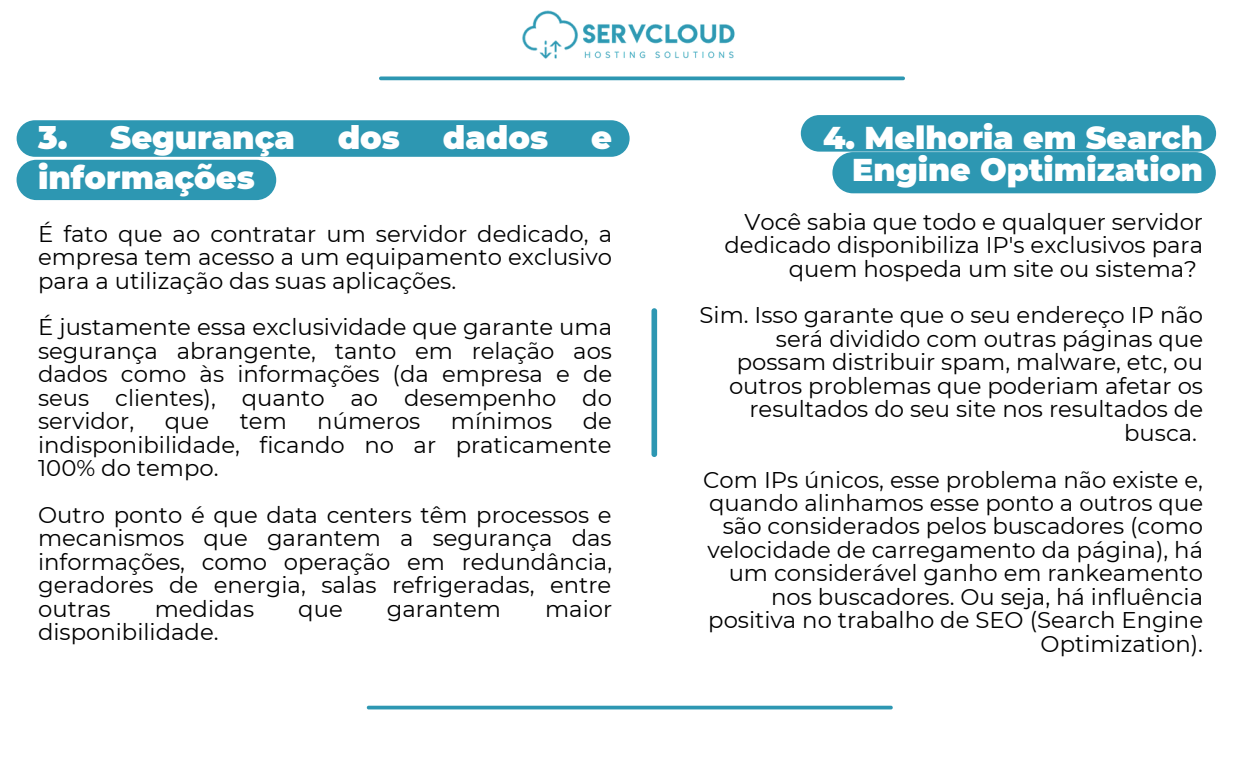
<style>
.page{position:relative;width:1260px;height:765px;background:#fff}
.page>*{position:absolute;margin:0;border:0;box-sizing:border-box;transform-origin:0 0}
.t1{font:900 32px "Montserrat";color:#fff}
.t2{font:900 31.5px/31.9px "Montserrat";color:#fff;text-align:right}
.t3{font:22.75px/23.5px "Montserrat";color:#000;text-align:justify}
</style>
<div class="page">
<svg style="left:379px;top:77px;width:526px;height:3px"></svg>
<hr style="left:367px;top:706px;width:526px;height:3px;background:#2d97b2">
<div style="left:17px;top:160px;width:259px;height:40px;background:#2d97b2;border-radius:20px"></div>
<div style="left:17px;top:120px;width:613px;height:37px;background:#2d97b2;border-radius:18px"></div>
<div style="left:651px;top:308px;width:6px;height:149px;background:#2d97b2;border-radius:3px"></div>
<img style="left:670px;top:24px;width:103px;height:57px">
<img style="left:418px;top:10px;width:252px;height:147px">
<div style="left:832px;top:152px;width:384px;height:41px;background:#2d97b2;border-radius:21px"></div>
<svg style="left:801px;top:115px;width:415px;height:37px;background:#339ab4"></svg>
<h1 class="t1" style="left:38px;top:118px;width:258px">3. Segurança</h1>
<h1 class="t1" style="left:338px;top:118px;width:64px">dos</h1>
<h1 class="t1" style="left:443px;top:118px;width:107px">dados</h1>
<h1 class="t1" style="left:591px;top:118px;width:22px">e</h1>
<h1 class="t1" style="left:38px;top:158px;width:218px">informações</h1>
<p class="t3" style="left:38px;top:222px;width:576px">É fato que ao contratar um servidor dedicado, a empresa tem acesso a um equipamento exclusivo para a utilização das suas aplicações.</p>
<p class="t3" style="left:38px;top:316px;width:576px">É justamente essa exclusividade que garante uma segurança abrangente, tanto em relação aos dados como às informações (da empresa e de seus clientes), quanto ao desempenho do servidor,</p>
<p class="t3" style="left:38px;top:409px;width:575px;text-indent:545px">de indisponibilidade, ficando no ar praticamente 100% do tempo.</p>
<p class="t3" style="left:38px;top:503px;width:576px">Outro ponto é que data centers têm processos e mecanismos que garantem a segurança das informações, como operação em redundância, geradores de energia, salas refrigeradas, entre outras</p>
<p class="t3" style="left:165px;top:409px;width:46px">que</p>
<p class="t3" style="left:240px;top:409px;width:49px">tem</p>
<p class="t3" style="left:317px;top:409px;width:105px">números</p>
<p class="t3" style="left:451px;top:409px;width:103px">mínimos</p>
<p class="t3" style="left:155px;top:597px;width:101px">medidas</p>
<p class="t3" style="left:298px;top:597px;width:46px">que</p>
<p class="t3" style="left:387px;top:597px;width:116px">garantem</p>
<p class="t3" style="left:545px;top:597px;width:69px">maior</p>
<p class="t3" style="left:38px;top:620px;width:182px">disponibilidade.</p>
<h2 class="t2" style="left:823px;top:122px;width:381px">4. Melhoria em Search<br>Engine Optimization</h2>
<p class="t3" style="left:725px;top:210px;width:480px;text-align:right">Você sabia que todo e qualquer servidor dedicado disponibiliza IP's exclusivos para quem hospeda um site ou sistema?</p>
<p class="t3" style="left:700px;top:304px;width:505px;text-align:right">Sim. Isso garante que o seu endereço IP não será dividido com outras páginas que possam distribuir spam, malware, etc, ou outros problemas que poderiam afetar os resultados do seu site nos resultados de busca.</p>
<p class="t3" style="left:703px;top:468px;width:501px;text-align:right">Com IPs únicos, esse problema não existe e, quando alinhamos esse ponto a outros que são considerados pelos buscadores (como velocidade de carregamento da página), há um considerável ganho em rankeamento nos buscadores. Ou seja, há influência positiva no trabalho de SEO (Search Engine Optimization).</p>
</div>
